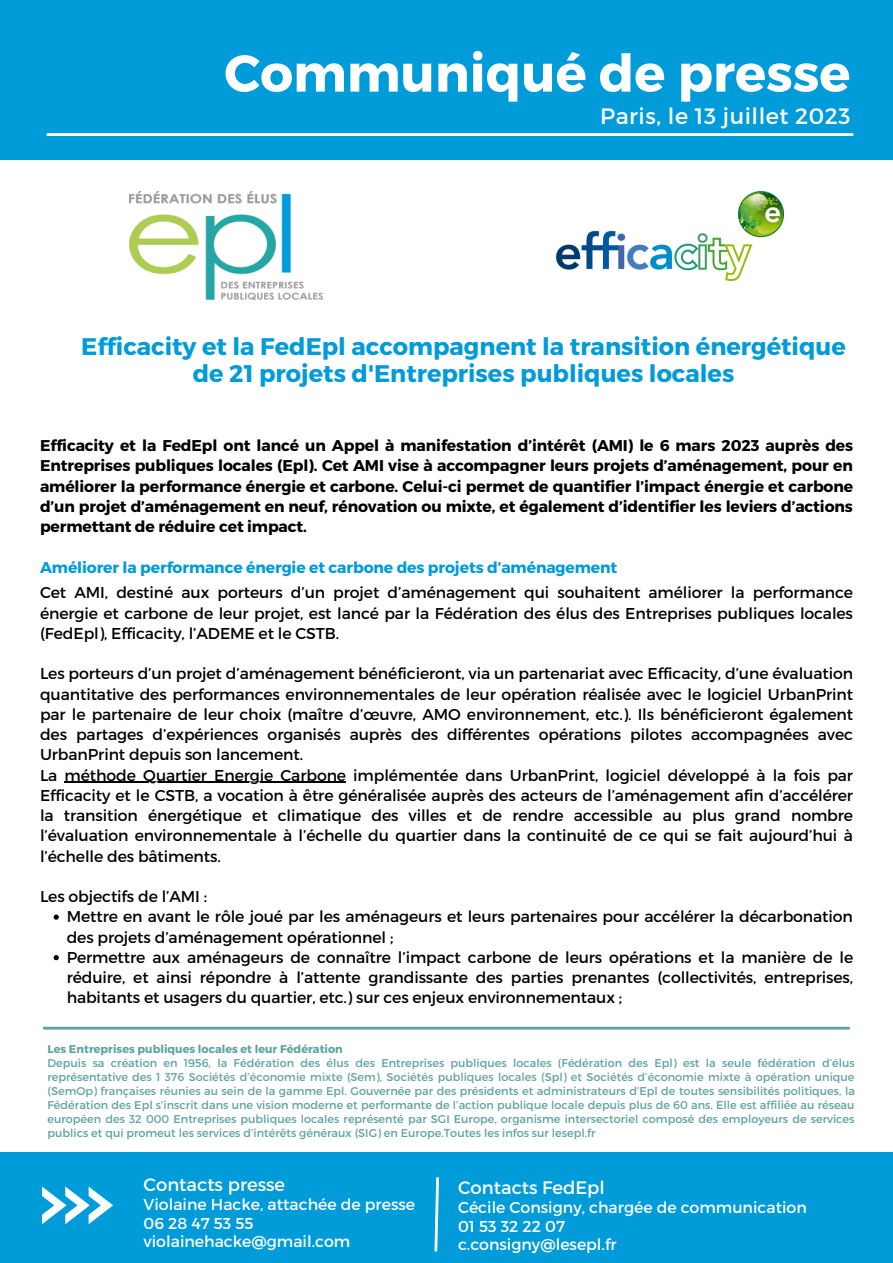
<style>
.page{position:relative;width:893px;height:1263px;background:#fff}
.page>*{position:absolute;margin:0;border:0;box-sizing:border-box;transform-origin:0 0}
.t1{font:700 51.75px "Montserrat";color:#fff}
.t2{font:700 24px "Montserrat";color:#009bd9}
.t3{font:22.27px "Montserrat";letter-spacing:.025em;color:#fff}
.t4{font:18px "Montserrat";color:#fff}
.t5{font:15.75px "Montserrat";color:#fff}
.t6{font:15.67px/20.2px "Montserrat";letter-spacing:-.005em;color:#000;text-align:justify}
.t7{font:700 15.6px/20.2px "Montserrat";letter-spacing:-.005em;color:#000;text-align:justify}
.t8{font:700 15.6px "Montserrat";letter-spacing:-.005em;color:#009bd9}
.t9{font:11.25px/14.1px "Montserrat";color:#5da3a1;text-align:justify}
.t10{font:700 11.25px "Montserrat";color:#5da3a1}
.s1{color:#65a3a1}
</style>
<div class="page">
<div style="left:0;top:0;width:893px;height:160px;background:#009bd9"></div>
<hr style="left:48px;top:133px;width:804px;height:3px;background:#fff">
<img style="left:129px;top:191px;width:193px;height:109px">
<div style="left:0;top:1153px;width:893px;height:110px;background:#009bd9"></div>
<svg style="left:42px;top:1186px;width:71px;height:38px"></svg>
<svg style="left:54px;top:914px;width:5px;height:6px"></svg>
<svg style="left:54px;top:955px;width:5px;height:5px"></svg>
<hr style="left:65px;top:782px;width:281px;height:1px;background:#000">
<hr style="left:44px;top:1027px;width:805px;height:2px;background:#5da3a1">
<svg style="left:434px;top:1177px;width:5px;height:75px"></svg>
<img style="left:556px;top:191px;width:227px;height:90px">
<p class="t1" style="left:224px;top:40px;width:627px">Communiqué de presse</p>
<p class="t3" style="left:600px;top:101px;width:252px">Paris, le 13 juillet 2023</p>
<p class="t2" style="left:81px;top:331px;width:766px">Efficacity et la FedEpl accompagnent la transition énergétique</p>
<p class="t2" style="left:193px;top:358px;width:543px">de 21 projets d'Entreprises publiques locales</p>
<p class="t7" style="left:40px;top:435px;width:814px">Efficacity et la FedEpl ont lancé un Appel à manifestation d’intérêt (AMI) le 6 mars 2023 auprès des Entreprises publiques locales (Epl). Cet AMI vise à accompagner leurs projets d’aménagement, pour en améliorer la performance énergie et carbone. Celui-ci permet de quantifier l’impact énergie et carbone d’un projet d’aménagement en neuf, rénovation ou mixte, et également d’identifier les leviers d’actions permettant de réduire cet impact.</p>
<p class="t8" style="left:40px;top:557px;width:579px">Améliorer la performance énergie et carbone des projets d’aménagement</p>
<p class="t6" style="left:40px;top:582px;width:814px">Cet AMI, destiné aux porteurs d’un projet d’aménagement qui souhaitent améliorer la performance énergie et carbone de leur projet, est lancé par la Fédération des élus des Entreprises publiques locales (FedEpl), Efficacity, l’ADEME et le CSTB.</p>
<p class="t6" style="left:40px;top:663px;width:814px">Les porteurs d’un projet d’aménagement bénéficieront, via un partenariat avec Efficacity, d’une évaluation quantitative des performances environnementales de leur opération réalisée avec le logiciel UrbanPrint par le partenaire de leur choix (maître d’œuvre, AMO environnement, etc.). Ils bénéficieront également des partages d’expériences organisés auprès des différentes opérations pilotes accompagnées avec UrbanPrint depuis son lancement.</p>
<p class="t6" style="left:40px;top:764px;width:814px">La méthode Quartier Energie Carbone implémentée dans UrbanPrint, logiciel développé à la fois par Efficacity et le CSTB, a vocation à être généralisée auprès des acteurs de l’aménagement afin d’accélérer la transition énergétique et climatique des villes et de rendre accessible au plus grand nombre l’évaluation environnementale à l’échelle du quartier dans la continuité de ce qui se fait aujourd’hui à l’échelle des bâtiments.</p>
<p class="t6" style="left:40px;top:885px;width:169px">Les objectifs de l’AMI :</p>
<p class="t6" style="left:67px;top:906px;width:787px">Mettre en avant le rôle joué par les aménageurs et leurs partenaires pour accélérer la décarbonation des projets d’aménagement opérationnel ;</p>
<p class="t6" style="left:67px;top:946px;width:788px">Permettre aux aménageurs de connaître l’impact carbone de leurs opérations et la manière de le réduire, et ainsi répondre à l’attente grandissante des parties prenantes (collectivités, entreprises, habitants et usagers du quartier, etc.) sur ces enjeux environnementaux ;</p>
<p class="t10" style="left:48px;top:1042px;width:297px">Les Entreprises publiques locales et leur Fédération</p>
<p class="t9" style="left:48px;top:1055px;width:809px">Depuis sa création en 1956, la Fédération des élus des Entreprises publiques locales (Fédération des Epl) est la seule fédération d’élus représentative de<span class="s1">s 1 376 Sociétés d’économie mixte (Sem), Sociétés publiques locales (Spl) et Sociétés d’économie mixte à opération unique (SemOp) françaises réunies au</span> sein de la gamme Epl. Gouvernée par des présidents et administrateurs d’Epl de toutes sensibilités politiques, la Fédération des Epl s’inscrit dans une vision moderne et performante de l’action publique locale depuis plus de 60 ans. Elle est affiliée au réseau européen des 32 000 Entreprises publiques locales représenté par SGI Europe, organisme intersectoriel composé des employeurs de services publics et qui promeut les services d’intérêts généraux (SIG) en Europe.Toutes les infos sur lesepl.fr</p>
<p class="t4" style="left:144px;top:1173px;width:143px">Contacts presse</p>
<p class="t5" style="left:144px;top:1194px;width:273px">Violaine Hacke, attachée de presse</p>
<p class="t5" style="left:144px;top:1212px;width:112px">06 28 47 53 55</p>
<p class="t5" style="left:144px;top:1231px;width:208px">violainehacke@gmail.com</p>
<p class="t4" style="left:458px;top:1176px;width:148px">Contacts FedEpl</p>
<p class="t5" style="left:458px;top:1197px;width:350px">Cécile Consigny, chargée de communication</p>
<p class="t5" style="left:458px;top:1216px;width:108px">01 53 32 22 07</p>
<p class="t5" style="left:458px;top:1234px;width:160px">c.consigny@lesepl.fr</p>
</div>
